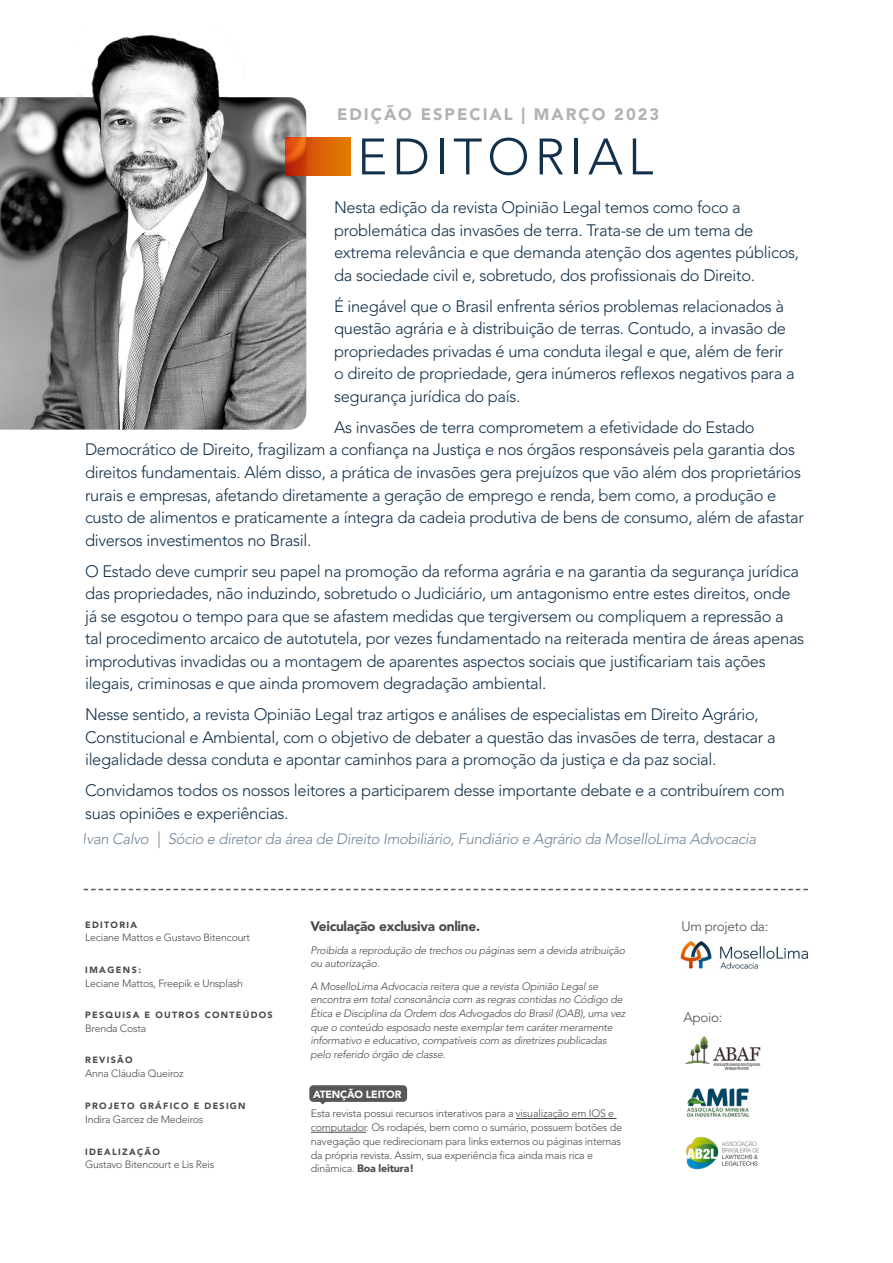
<style>
.page{position:relative;width:893px;height:1263px;background:#fff}
.page>*{position:absolute;margin:0;border:0;box-sizing:border-box;transform-origin:0 0}
.t1{font:300 50.7px "Avenir LT Std";letter-spacing:.1em;color:#12304a}
.t2{font:300 16.5px/22.5px "Avenir LT Std";letter-spacing:-.02em;color:#12304a}
.t3{font:900 16.5px "Avenir LT Std";letter-spacing:.12em;color:#b3b2b2}
.t4{font:italic 300 15px "Avenir LT Std";letter-spacing:-.02em;color:#12304a}
.t5{font:900 13.65px "Avenir LT Std";letter-spacing:-.02em;color:#4a4a49}
.t6{font:300 13.5px "Avenir LT Std";letter-spacing:-.02em;color:#4a4a49}
.t7{font:italic 300 10.65px/13.6px "Avenir LT Std";letter-spacing:-.02em;color:#4a4a49}
.t8{font:300 10.65px/13.6px "Avenir LT Std";letter-spacing:-.02em;color:#4a4a49}
.t9{font:300 10.5px "Avenir LT Std";letter-spacing:-.02em;color:#4a4a49}
.t10{font:900 10.35px "Avenir LT Std";letter-spacing:-.02em;color:#fff}
.t11{font:900 9px "Avenir LT Std";letter-spacing:.14em;color:#4a4a49}
.t12{font:900 9px "Avenir LT Std";letter-spacing:.16em;color:#4a4a49}
.s1{font-weight:900}
</style>
<div class="page">
<img style="left:0;top:33px;width:351px;height:397px">
<div style="left:309px;top:1085px;width:98px;height:17px;background:#575756;border-radius:4px"></div>
<hr style="left:516px;top:1118px;width:101px;height:1px;background:#4a4a49">
<hr style="left:311px;top:1132px;width:55px;height:1px;background:#4a4a49">
<svg style="left:84px;top:889px;width:724px;height:1px"></svg>
<img style="left:680px;top:941px;width:128px;height:28px">
<img style="left:684px;top:1036px;width:77px;height:34px">
<img style="left:687px;top:1088px;width:62px;height:29px">
<img style="left:685px;top:1136px;width:75px;height:34px">
<svg style="left:286px;top:137px;width:65px;height:38px"></svg>
<p class="t3" style="left:337px;top:104px;width:324px">EDIÇÃO ESPECIAL | MARÇO 2023</p>
<h1 class="t1" style="left:357px;top:127px;width:298px">EDITORIAL</h1>
<p class="t2" style="left:334px;top:197px;width:467px">Nesta edição da revista Opinião Legal temos como foco a problemática das invasões de terra. Trata-se de um tema de extrema relevância e que demanda atenção dos agentes públicos, da sociedade civil e, sobretudo, dos profissionais do Direito.</p>
<p class="t2" style="left:334px;top:295px;width:462px">É inegável que o Brasil enfrenta sérios problemas relacionados à questão agrária e à distribuição de terras. Contudo, a invasão de propriedades privadas é uma conduta ilegal e que, além de ferir o direito de propriedade, gera inúmeros reflexos negativos para a segurança jurídica do país.</p>
<p class="t2" style="left:85px;top:416px;width:720px;text-indent:249px">As invasões de terra comprometem a efetividade do Estado Democrático de Direito, fragilizam a confiança na Justiça e nos órgãos responsáveis pela garantia dos direitos fundamentais. Além disso, a prática de invasões gera prejuízos que vão além dos proprietários rurais e empresas, afetando diretamente a geração de emprego e renda, bem como, a produção e custo de alimentos e praticamente a íntegra da cadeia produtiva de bens de consumo, além de afastar diversos investimentos no Brasil.</p>
<p class="t2" style="left:85px;top:560px;width:721px">O Estado deve cumprir seu papel na promoção da reforma agrária e na garantia da segurança jurídica das propriedades, não induzindo, sobretudo o Judiciário, um antagonismo entre estes direitos, onde já se esgotou o tempo para que se afastem medidas que tergiversem ou compliquem a repressão a tal procedimento arcaico de autotutela, por vezes fundamentado na reiterada mentira de áreas apenas improdutivas invadidas ou a montagem de aparentes aspectos sociais que justificariam tais ações ilegais, criminosas e que ainda promovem degradação ambiental.</p>
<p class="t2" style="left:85px;top:703px;width:692px">Nesse sentido, a revista Opinião Legal traz artigos e análises de especialistas em Direito Agrário,<br>Constitucional e Ambiental, com o objetivo de debater a questão das invasões de terra, destacar a ilegalidade dessa conduta e apontar caminhos para a promoção da justiça e da paz social.</p>
<p class="t2" style="left:85px;top:779px;width:701px">Convidamos todos os nossos leitores a participarem desse importante debate e a contribuírem com suas opiniões e experiências.</p>
<p class="t4" style="left:83px;top:830px;width:675px">Ivan Calvo | Sócio e diretor da área de Direito Imobiliário, Fundiário e Agrário da MoselloLima Advocacia</p>
<p class="t11" style="left:85px;top:919px;width:53px">EDITORIA</p>
<p class="t9" style="left:85px;top:931px;width:166px">Leciane Mattos e Gustavo Bitencourt</p>
<p class="t12" style="left:85px;top:964px;width:57px">IMAGENS:</p>
<p class="t9" style="left:85px;top:977px;width:159px">Leciane Mattos, Freepik e Unsplash</p>
<p class="t11" style="left:85px;top:1009px;width:189px">PESQUISA E OUTROS CONTEÚDOS</p>
<p class="t9" style="left:85px;top:1022px;width:62px">Brenda Costa</p>
<p class="t11" style="left:85px;top:1054px;width:49px">REVISÃO</p>
<p class="t9" style="left:85px;top:1067px;width:100px">Anna Cláudia Queiroz</p>
<p class="t11" style="left:85px;top:1101px;width:162px">PROJETO GRÁFICO E DESIGN</p>
<p class="t9" style="left:85px;top:1113px;width:120px">Indira Garcez de Medeiros</p>
<p class="t11" style="left:85px;top:1146px;width:76px">IDEALIZAÇÃO</p>
<p class="t9" style="left:85px;top:1158px;width:131px">Gustavo Bitencourt e Lis Reis</p>
<p class="t5" style="left:310px;top:918px;width:171px">Veiculação exclusiva online.</p>
<p class="t7" style="left:310px;top:943px;width:316px">Proibida a reprodução de trechos ou páginas sem a devida atribuição ou autorização.</p>
<p class="t7" style="left:310px;top:979px;width:316px">A MoselloLima Advocacia reitera que a revista Opinião Legal se encontra em total consonância com as regras contidas no Código de Ética e Disciplina da Ordem dos Advogados do Brasil (OAB), uma vez que o conteúdo esposado neste exemplar tem caráter meramente informativo e educativo, compatíveis com as diretrizes publicadas pelo referido órgão de classe.</p>
<p class="t10" style="left:313px;top:1088px;width:90px">ATENÇÃO LEITOR</p>
<p class="t8" style="left:311px;top:1107px;width:313px">Esta revista possui recursos interativos para a visualização em IOS e computador. Os rodapés, bem como o sumário, possuem botões de navegação que redirecionam para links externos ou páginas internas da própria revista. Assim, sua experiência fica ainda mais rica e dinâmica. <span class="s1">Boa leitura!</span></p>
<p class="t6" style="left:681px;top:918px;width:88px">Um projeto da:</p>
<p class="t6" style="left:683px;top:1010px;width:40px">Apoio:</p>
</div>
